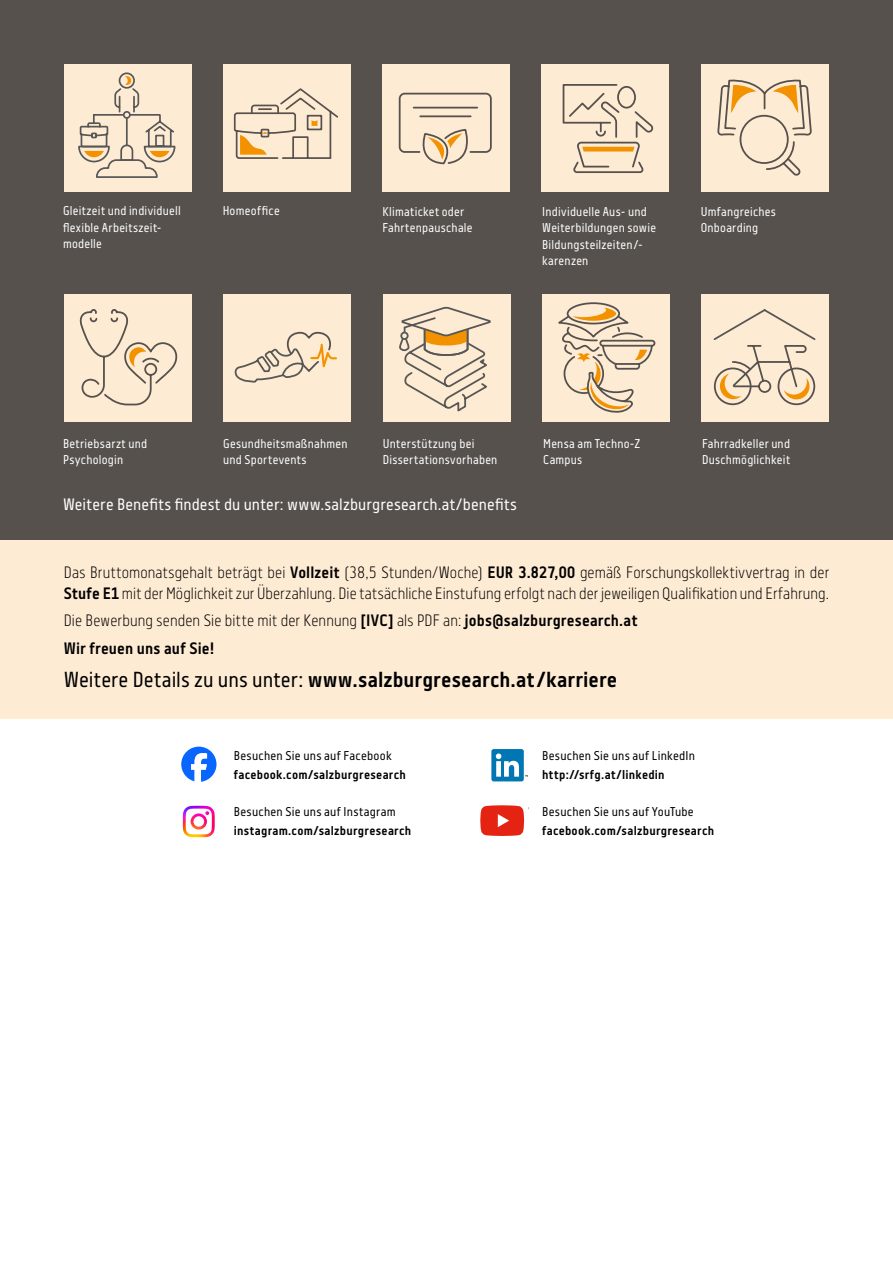
<style>
.page{position:relative;width:893px;height:1263px;background:#fff}
.page>*{position:absolute;margin:0;border:0;box-sizing:border-box;transform-origin:0 0}
.t1{font:700 21.75px "Centima";letter-spacing:.01em;color:#000}
.t2{font:300 16.5px/21px "Centima";letter-spacing:.005em;color:#000}
.t3{font:16.5px "Centima";letter-spacing:.015em;color:#fff}
.t4{font:12.75px/16.5px "Centima";letter-spacing:.02em;color:#fff}
.t5{font:700 12.75px "Centima";letter-spacing:.02em;color:#000}
.t6{font:12.75px "Centima";letter-spacing:.02em;color:#000}
.s1{font-weight:700}
.s2{font-weight:400}
</style>
<div class="page">
<div style="left:0;top:0;width:893px;height:540px;background:#56514d"></div>
<div style="left:0;top:540px;width:893px;height:179px;background:#feebd3"></div>
<svg style="left:181px;top:747px;width:35px;height:35px"></svg>
<svg style="left:480px;top:805px;width:44px;height:31px"></svg>
<img style="left:183px;top:806px;width:32px;height:31px">
<div style="left:491px;top:749px;width:33px;height:32px;background:#0076b3;border-radius:2px"></div>
<svg style="left:496px;top:753px;width:23px;height:24px"></svg>
<div style="left:541px;top:64px;width:128px;height:128px;background:#feebd3"></div>
<svg style="left:562px;top:84px;width:92px;height:89px"></svg>
<div style="left:701px;top:64px;width:127px;height:128px;background:#feebd3"></div>
<svg style="left:718px;top:79px;width:94px;height:97px"></svg>
<div style="left:383px;top:294px;width:127px;height:128px;background:#feebd3"></div>
<svg style="left:399px;top:306px;width:92px;height:106px"></svg>
<div style="left:401px;top:333px;width:7px;height:6px;background:#feebd3;border-radius:50%"></div>
<div style="left:400px;top:332px;width:9px;height:8px;border:2px solid #575756;border-radius:50%"></div>
<div style="left:382px;top:64px;width:128px;height:128px;background:#feebd3"></div>
<svg style="left:398px;top:92px;width:94px;height:73px"></svg>
<div style="left:223px;top:294px;width:128px;height:128px;background:#feebd3"></div>
<svg style="left:234px;top:331px;width:103px;height:52px"></svg>
<div style="left:542px;top:294px;width:128px;height:128px;background:#feebd3"></div>
<div style="left:567px;top:302px;width:53px;height:22px;border:2px solid #56514d;border-radius:50%"></div>
<svg style="left:558px;top:307px;width:98px;height:106px"></svg>
<div style="left:223px;top:64px;width:128px;height:128px;background:#feebd3"></div>
<svg style="left:233px;top:88px;width:105px;height:71px"></svg>
<div style="left:701px;top:294px;width:128px;height:128px;background:#feebd3"></div>
<svg style="left:713px;top:309px;width:103px;height:97px"></svg>
<div style="left:64px;top:64px;width:128px;height:128px;background:#feebd3"></div>
<svg style="left:78px;top:72px;width:98px;height:106px"></svg>
<div style="left:123px;top:111px;width:8px;height:8px;border:2px solid #575756;border-radius:50%"></div>
<div style="left:64px;top:294px;width:128px;height:128px;background:#feebd3"></div>
<svg style="left:79px;top:309px;width:99px;height:97px"></svg>
<p class="t4" style="left:63px;top:203px;width:119px">Gleitzeit und individuell</p>
<p class="t4" style="left:223px;top:203px;width:59px">Homeoffice</p>
<p class="t4" style="left:63px;top:219px;width:98px">flexible Arbeitszeit&shy;modelle</p>
<p class="t4" style="left:382px;top:203px;width:92px">Klimaticket oder<br>Fahrtenpauschale</p>
<p class="t4" style="left:542px;top:203px;width:115px">Individuelle Aus- und<br>Weiterbildungen sowie<br>Bildungsteilzeiten/- karenzen</p>
<p class="t4" style="left:701px;top:203px;width:77px">Umfangreiches<br>Onboarding</p>
<p class="t4" style="left:223px;top:435px;width:126px">Gesundheitsmaßnahmen und Sportevents</p>
<p class="t4" style="left:543px;top:435px;width:99px">Mensa am Techno-Z<br>Campus</p>
<p class="t4" style="left:63px;top:435px;width:86px">Betriebsarzt und<br>Psychologin</p>
<p class="t4" style="left:702px;top:435px;width:90px">Fahrradkeller und<br>Duschmöglichkeit</p>
<p class="t4" style="left:383px;top:435px;width:116px">Unterstützung bei<br>Dissertationsvorhaben</p>
<p class="t3" style="left:63px;top:495px;width:455px">Weitere Benefits findest du unter: www.salzburgresearch.at/benefits</p>
<p class="t2" style="left:64px;top:562px;width:767px">Das Bruttomonatsgehalt beträgt bei <span class="s1">Vollzeit</span> (38,5 Stunden/Woche) <span class="s1">EUR 3.827,00</span> gemäß Forschungskollektivvertrag in der<br><span class="s1">Stufe E1</span> mit der Möglichkeit zur Überzahlung. Die tatsächliche Einstufung erfolgt nach der jeweiligen Qualifikation und Erfahrung.</p>
<p class="t2" style="left:64px;top:607px;width:575px;line-height:27.3px">Die Bewerbung senden Sie bitte mit der Kennung <span class="s1">[IVC]</span> als PDF an: <span class="s1">jobs@salzburgresearch.at<br>Wir freuen uns auf Sie!</span></p>
<h1 class="t1" style="left:64px;top:667px;width:555px"><span class="s2">Weitere Details zu uns unter:</span> www.salzburgresearch.at/karriere</h1>
<p class="t6" style="left:234px;top:748px;width:159px">Besuchen Sie uns auf Facebook</p>
<p class="t5" style="left:234px;top:767px;width:173px">facebook.com/salzburgresearch</p>
<p class="t6" style="left:234px;top:805px;width:163px">Besuchen Sie uns auf Instagram</p>
<p class="t5" style="left:234px;top:823px;width:179px">instagram.com/salzburgresearch</p>
<p class="t6" style="left:542px;top:748px;width:154px">Besuchen Sie uns auf LinkedIn</p>
<p class="t5" style="left:542px;top:767px;width:124px">http://srfg.at/linkedin</p>
<p class="t6" style="left:542px;top:805px;width:153px">Besuchen Sie uns auf YouTube</p>
<p class="t5" style="left:542px;top:823px;width:173px">facebook.com/salzburgresearch</p>
</div>
